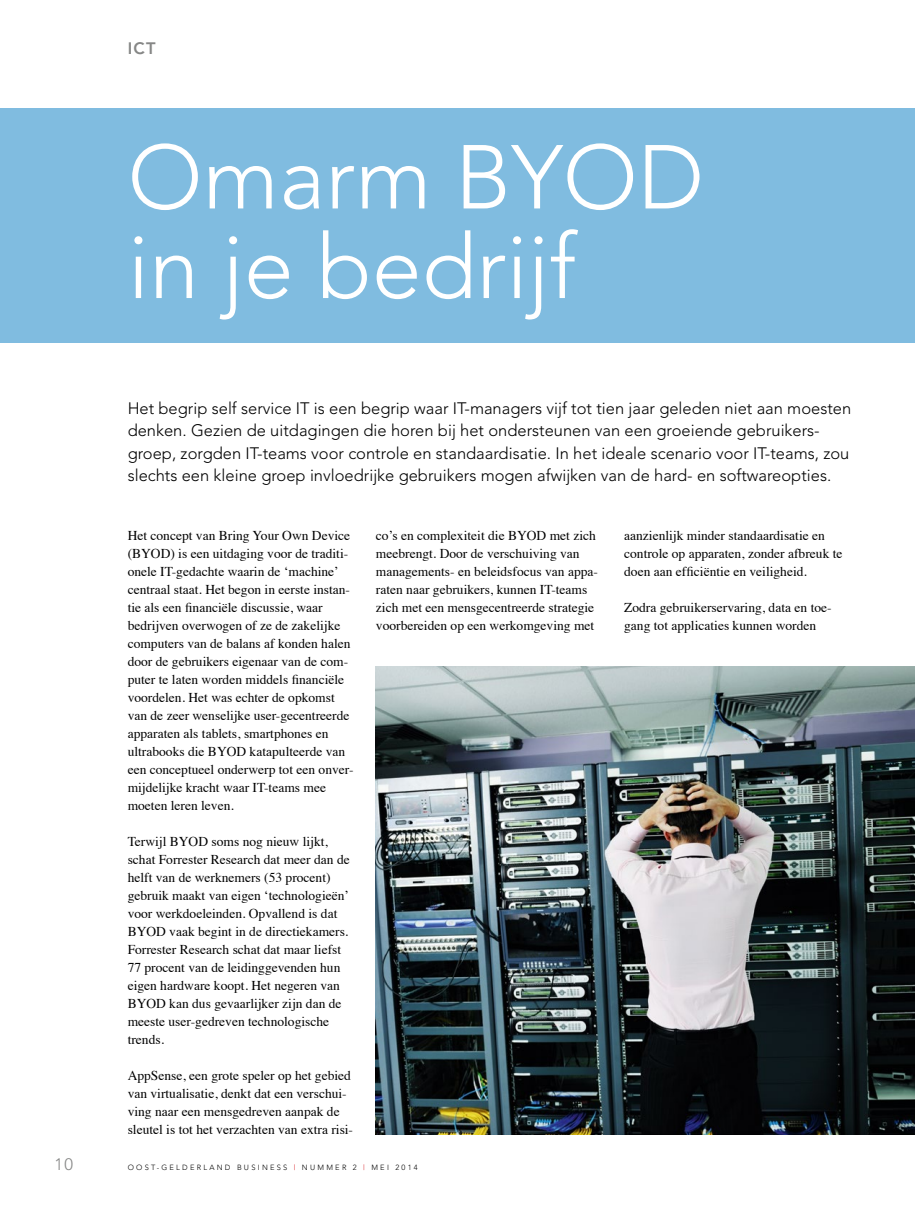
<style>
.page{position:relative;width:915px;height:1212px;background:#fff}
.page>*{position:absolute;margin:0;border:0;box-sizing:border-box;transform-origin:0 0}
.t1{font:300 89.55px/89.6px "Avenir";color:#fff}
.t2{font:300 16.5px/22.5px "Avenir";color:#000}
.t3{font:800 16.5px "Avenir";color:#868786}
.t4{font:300 16.5px "Avenir";color:#868786}
.t5{font:13.5px/18px "Times";color:#000}
.t6{font:300 7.5px "Avenir";letter-spacing:.3em;color:#000}
.s1{color:#d3050c}
</style>
<div class="page">
<div style="left:0;top:108px;width:914px;height:234px;background:#80bce0"></div>
<img style="left:376px;top:666px;width:538px;height:468px">
<p class="t3" style="left:128px;top:39px;width:30px">ICT</p>
<h1 class="t1" style="left:128px;top:133px;width:577px">Omarm BYOD in je bedrijf</h1>
<p class="t2" style="left:128px;top:397px;width:724px">Het begrip self service IT is een begrip waar IT-managers vijf tot tien jaar geleden niet aan moesten denken. Gezien de uitdagingen die horen bij het ondersteunen van een groeiende gebruikers&shy;groep, zorgden IT-teams voor controle en standaardisatie. In het ideale scenario voor IT-teams, zou slechts een kleine groep invloedrijke gebruikers mogen afwijken van de hard- en softwareopties.</p>
<p class="t5" style="left:128px;top:525px;width:227px">Het concept van Bring Your Own Device (BYOD) is een uitdaging voor de traditi&shy;onele IT-gedachte waarin de ‘machine’ centraal staat. Het begon in eerste instan&shy;tie als een financiële discussie, waar bedrijven overwogen of ze de zakelijke computers van de balans af konden halen door de gebruikers eigenaar van de com&shy;puter te laten worden middels financiële voordelen. Het was echter de opkomst van de zeer wenselijke user-gecentreerde apparaten als tablets, smartphones en ultrabooks die BYOD katapulteerde van een conceptueel onderwerp tot een onver&shy;mijdelijke kracht waar IT-teams mee moeten leren leven.</p>
<p class="t5" style="left:128px;top:831px;width:223px">Terwijl BYOD soms nog nieuw lijkt, schat Forrester Research dat meer dan de helft van de werknemers (53 procent) gebruik maakt van eigen ‘technologieën’ voor werkdoeleinden. Opvallend is dat BYOD vaak begint in de directiekamers.<br>Forrester Research schat dat maar liefst 77 procent van de leidinggevenden hun eigen hardware koopt. Het negeren van BYOD kan dus gevaarlijker zijn dan de meeste user-gedreven technologische trends.</p>
<p class="t5" style="left:128px;top:1065px;width:227px">AppSense, een grote speler op het gebied van virtualisatie, denkt dat een verschui&shy;ving naar een mensgedreven aanpak de sleutel is tot het verzachten van extra risi-</p>
<p class="t5" style="left:376px;top:525px;width:223px">co’s en complexiteit die BYOD met zich meebrengt. Door de verschuiving van managements- en beleidsfocus van appa&shy;raten naar gebruikers, kunnen IT-teams zich met een mensgecentreerde strategie voorbereiden op een werkomgeving met</p>
<p class="t5" style="left:624px;top:525px;width:220px">aanzienlijk minder standaardisatie en controle op apparaten, zonder afbreuk te doen aan efficiëntie en veiligheid.</p>
<p class="t5" style="left:624px;top:597px;width:209px">Zodra gebruikerservaring, data en toe&shy;gang tot applicaties kunnen worden</p>
<p class="t4" style="left:55px;top:1155px;width:20px">10</p>
<p class="t6" style="left:128px;top:1163px;width:8px">oo</p>
<p class="t6" style="left:145px;top:1163px;width:274px">st -g eld erland b usi ness <span class="s1">|</span> nummer 2 <span class="s1">|</span> mei 2014</p>
</div>
